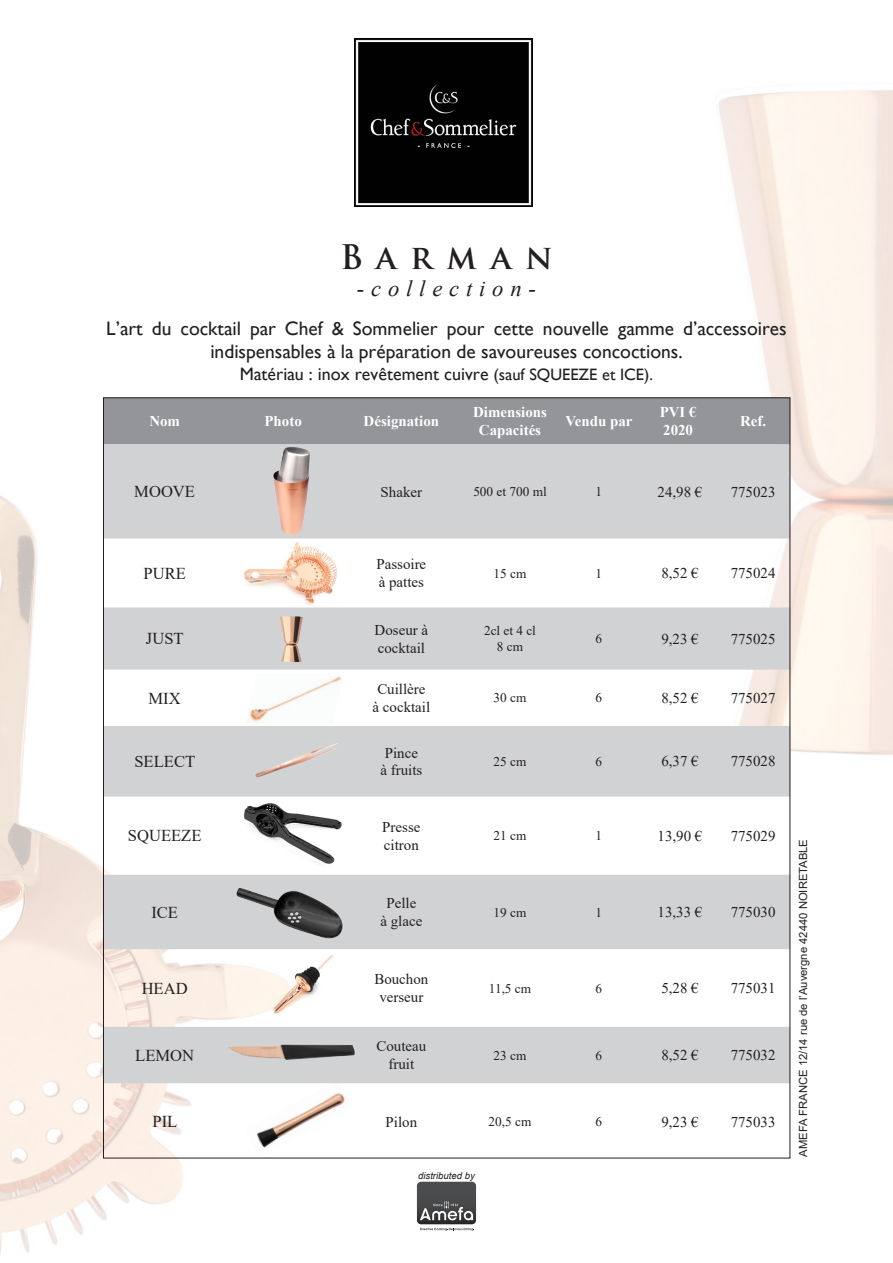
<style>
.page{position:relative;width:893px;height:1263px;background:#fff}
.page>*{position:absolute;margin:0;border:0;box-sizing:border-box;transform-origin:0 0}
.t1{font:700 33px "Trajan Pro";letter-spacing:.405em;color:#231f20}
.t2{font:italic 22.65px "Times New Roman";letter-spacing:.3em;color:#231f20}
.t3{font:19.5px/22.5px "Gill Sans";color:#231f20;text-align:center}
.t4{font:18px "Gill Sans";color:#231f20}
.t5{font:16.65px "Times New Roman";color:#231f20}
.t6{font:15px "Times New Roman";color:#231f20}
.t7{font:700 15px "Times New Roman";color:#fff}
.t8{font:13.2px "Times New Roman";color:#231f20}
.t9{font:11.25px "Arial";color:#231f20}
.t10{font:italic 9.6px "Arial";color:#231f20}
.s1{font-size:16.5px}
</style>
<div class="page">
<img style="left:0;top:495px;width:298px;height:760px">
<div style="left:105px;top:399px;width:683px;height:45px;background:#939598"></div>
<svg style="left:105px;top:444px;width:683px;height:639px;fill:#d1d2d4"></svg>
<svg style="left:417px;top:1182px;width:59px;height:49px;background:#6b6b6c"></svg>
<img style="left:279px;top:616px;width:24px;height:46px">
<img style="left:246px;top:673px;width:95px;height:51px">
<img style="left:255px;top:742px;width:84px;height:36px">
<img style="left:243px;top:542px;width:96px;height:63px">
<img style="left:233px;top:801px;width:115px;height:67px">
<img style="left:237px;top:888px;width:107px;height:51px">
<img style="left:253px;top:951px;width:91px;height:66px">
<img style="left:228px;top:1044px;width:128px;height:16px">
<img style="left:245px;top:1079px;width:108px;height:77px">
<img style="left:273px;top:447px;width:37px;height:88px">
<img style="left:354px;top:38px;width:179px;height:168px">
<p class="t1" style="left:340px;top:236px;width:214px">Barman</p>
<p class="t2" style="left:357px;top:273px;width:181px">-collection-</p>
<p class="t3" style="left:106px;top:317px;width:682px">L’art du cocktail par Chef &amp; Sommelier pour cette nouvelle gamme d’accessoires indispensables à la préparation de savoureuses concoctions.</p>
<p class="t4" style="left:240px;top:364px;width:415px">Matériau : inox revêtement cuivre <span class="s1">(sauf SQUEEZE et ICE).</span></p>
<p class="t7" style="left:149px;top:410px;width:32px">Nom</p>
<p class="t7" style="left:264px;top:410px;width:39px">Photo</p>
<p class="t7" style="left:364px;top:410px;width:77px">Désignation</p>
<p class="t7" style="left:473px;top:401px;width:75px">Dimensions</p>
<p class="t7" style="left:479px;top:419px;width:64px">Capacités</p>
<p class="t7" style="left:565px;top:410px;width:69px">Vendu par</p>
<p class="t7" style="left:660px;top:401px;width:38px">PVI €</p>
<p class="t7" style="left:663px;top:419px;width:31px">2020</p>
<p class="t7" style="left:740px;top:410px;width:28px">Ref.</p>
<p class="t5" style="left:134px;top:480px;width:62px">MOOVE</p>
<p class="t6" style="left:381px;top:481px;width:43px">Shaker</p>
<p class="t8" style="left:473px;top:482px;width:75px">500 et 700 ml</p>
<p class="t8" style="left:595px;top:482px;width:8px">1</p>
<p class="t6" style="left:658px;top:481px;width:46px">24,98 €</p>
<p class="t6" style="left:731px;top:481px;width:46px">775023</p>
<p class="t5" style="left:143px;top:561px;width:44px">PURE</p>
<p class="t6" style="left:376px;top:554px;width:51px">Passoire</p>
<p class="t6" style="left:379px;top:571px;width:47px">à pattes</p>
<p class="t8" style="left:494px;top:564px;width:34px">15 cm</p>
<p class="t8" style="left:595px;top:564px;width:8px">1</p>
<p class="t6" style="left:661px;top:563px;width:39px">8,52 €</p>
<p class="t6" style="left:731px;top:563px;width:46px">775024</p>
<p class="t5" style="left:146px;top:627px;width:39px">JUST</p>
<p class="t6" style="left:375px;top:619px;width:55px">Doseur à</p>
<p class="t6" style="left:378px;top:637px;width:49px">cocktail</p>
<p class="t8" style="left:484px;top:621px;width:53px">2cl et 4 cl</p>
<p class="t8" style="left:497px;top:637px;width:28px">8 cm</p>
<p class="t8" style="left:595px;top:629px;width:8px">6</p>
<p class="t6" style="left:661px;top:628px;width:39px">9,23 €</p>
<p class="t6" style="left:731px;top:628px;width:46px">775025</p>
<p class="t5" style="left:149px;top:686px;width:34px">MIX</p>
<p class="t6" style="left:377px;top:678px;width:50px">Cuillère</p>
<p class="t6" style="left:373px;top:696px;width:59px">à cocktail</p>
<p class="t8" style="left:494px;top:689px;width:34px">30 cm</p>
<p class="t8" style="left:595px;top:689px;width:8px">6</p>
<p class="t6" style="left:661px;top:687px;width:39px">8,52 €</p>
<p class="t6" style="left:731px;top:687px;width:46px">775027</p>
<p class="t5" style="left:134px;top:750px;width:62px">SELECT</p>
<p class="t6" style="left:385px;top:742px;width:35px">Pince</p>
<p class="t6" style="left:380px;top:760px;width:43px">à fruits</p>
<p class="t8" style="left:494px;top:752px;width:34px">25 cm</p>
<p class="t8" style="left:595px;top:752px;width:8px">6</p>
<p class="t6" style="left:661px;top:751px;width:39px">6,37 €</p>
<p class="t6" style="left:731px;top:751px;width:46px">775028</p>
<p class="t5" style="left:128px;top:824px;width:75px">SQUEEZE</p>
<p class="t6" style="left:382px;top:816px;width:40px">Presse</p>
<p class="t6" style="left:384px;top:834px;width:36px">citron</p>
<p class="t8" style="left:494px;top:826px;width:34px">21 cm</p>
<p class="t8" style="left:595px;top:826px;width:8px">1</p>
<p class="t6" style="left:658px;top:825px;width:46px">13,90 €</p>
<p class="t6" style="left:731px;top:825px;width:46px">775029</p>
<p class="t5" style="left:151px;top:900px;width:28px">ICE</p>
<p class="t6" style="left:386px;top:892px;width:31px">Pelle</p>
<p class="t6" style="left:380px;top:910px;width:43px">à glace</p>
<p class="t8" style="left:494px;top:903px;width:34px">19 cm</p>
<p class="t8" style="left:595px;top:903px;width:8px">1</p>
<p class="t6" style="left:658px;top:901px;width:46px">13,33 €</p>
<p class="t6" style="left:731px;top:901px;width:46px">775030</p>
<p class="t5" style="left:142px;top:976px;width:48px">HEAD</p>
<p class="t6" style="left:374px;top:968px;width:55px">Bouchon</p>
<p class="t6" style="left:379px;top:986px;width:45px">verseur</p>
<p class="t8" style="left:489px;top:979px;width:44px">11,5 cm</p>
<p class="t8" style="left:595px;top:979px;width:8px">6</p>
<p class="t6" style="left:661px;top:977px;width:39px">5,28 €</p>
<p class="t6" style="left:731px;top:977px;width:46px">775031</p>
<p class="t5" style="left:135px;top:1043px;width:60px">LEMON</p>
<p class="t6" style="left:376px;top:1036px;width:51px">Couteau</p>
<p class="t6" style="left:389px;top:1053px;width:27px">fruit</p>
<p class="t8" style="left:494px;top:1046px;width:34px">23 cm</p>
<p class="t8" style="left:595px;top:1046px;width:8px">6</p>
<p class="t6" style="left:661px;top:1044px;width:39px">8,52 €</p>
<p class="t6" style="left:731px;top:1044px;width:46px">775032</p>
<p class="t5" style="left:153px;top:1110px;width:26px">PIL</p>
<p class="t6" style="left:386px;top:1111px;width:33px">Pilon</p>
<p class="t8" style="left:489px;top:1112px;width:44px">20,5 cm</p>
<p class="t8" style="left:595px;top:1112px;width:8px">6</p>
<p class="t6" style="left:661px;top:1111px;width:39px">9,23 €</p>
<p class="t6" style="left:731px;top:1111px;width:46px">775033</p>
<p class="t10" style="left:418px;top:1169px;width:58px">distributed by</p>
<p class="t9" style="left:795px;top:1156px;width:319px;rotate:-90deg">AMEFA FRANCE 12/14 rue de l’Auvergne 42440 NOIRETABLE</p>
</div>
